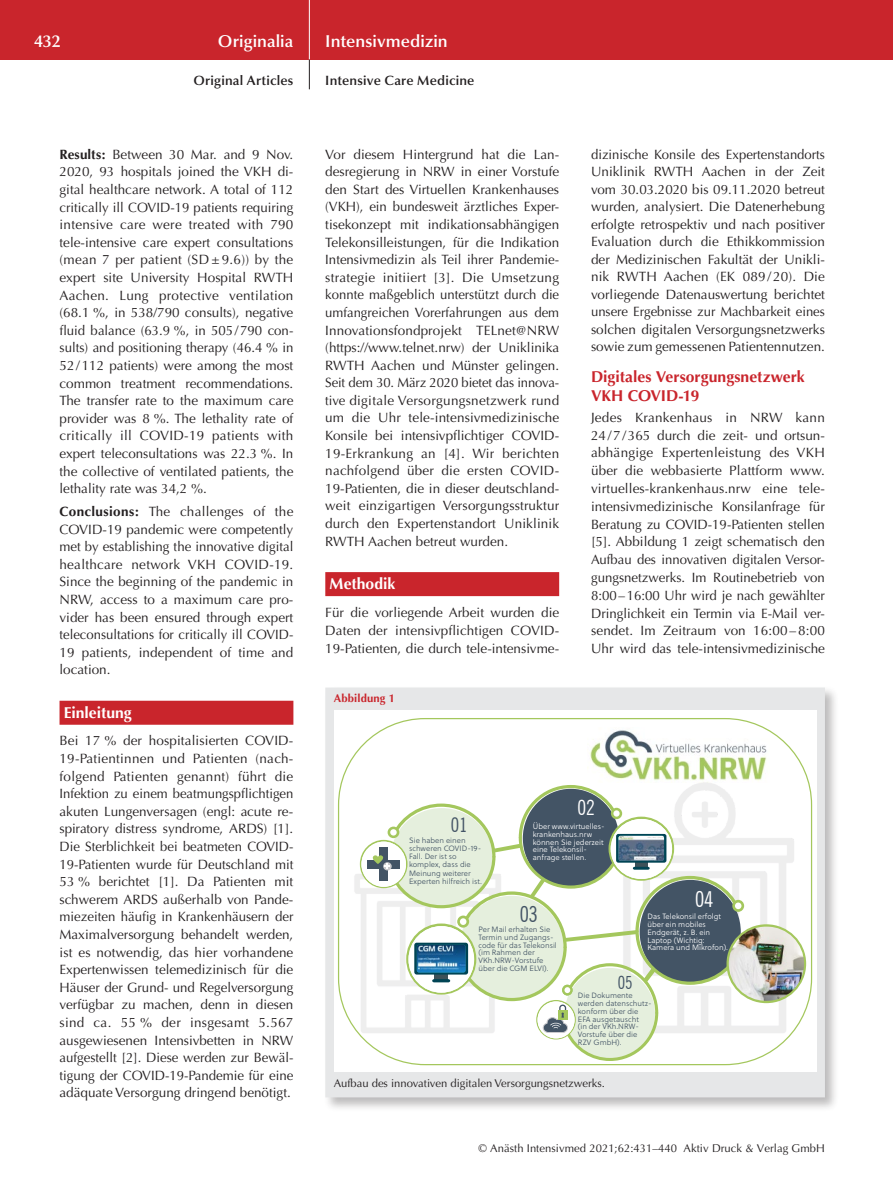
<style>
.page{position:relative;width:893px;height:1191px;background:#fff}
.page>*{position:absolute;margin:0;border:0;box-sizing:border-box;transform-origin:0 0}
.t1{font:condensed 21.9px "News Gothic BT";color:#435465}
.t2{font:condensed 21.9px "News Gothic BT";color:#fff}
.t3{font:condensed 20.85px "News Gothic BT";color:#fff}
.t4{font:condensed 20.1px "News Gothic BT";color:#435465}
.t5{font:condensed 18.15px "News Gothic BT";color:#435465;scale:.96 1}
.t6{font:600 17.25px "Optima";color:#fff}
.t7{font:700 15.75px/19.8px "Optima";color:#c9252c}
.t8{font:700 15.75px "Optima";letter-spacing:-.005em;color:#fff}
.t9{font:13.5px/17.5px "Optima";color:#231f20;text-align:justify}
.t10{font:600 13.5px "Optima";letter-spacing:.015em;color:#231f20}
.t11{font:11.25px "Optima";color:#231f20}
.t12{font:700 11.25px "Optima";letter-spacing:.015em;color:#c9252c}
.t13{font:300 7.65px/7.6px "Soleil";color:#435465}
.t14{font:300 7.65px/7.6px "Soleil";color:#fff}
.s1{font-weight:700}
</style>
<div class="page">
<div style="left:0;top:0;width:893px;height:60px;background:#c9252c"></div>
<hr style="left:309px;top:0;width:1px;height:60px;background:#fff">
<svg style="left:309px;top:60px;width:1px;height:29px"></svg>
<div style="left:60px;top:700px;width:233px;height:24px;background:#c9252c"></div>
<div style="left:325px;top:572px;width:234px;height:24px;background:#c9252c"></div>
<div style="left:323px;top:685px;width:516px;height:426px;background:#231f20;opacity:.3"></div>
<div style="left:325px;top:687px;width:500px;height:410px;background:#e6e7e8"></div>
<div style="left:334px;top:710px;width:482px;height:362px;background:#fff"></div>
<img style="left:590px;top:727px;width:179px;height:54px">
<img style="left:353px;top:857px;width:8px;height:176px">
<img style="left:698px;top:782px;width:97px;height:251px">
<svg style="left:726px;top:924px;width:80px;height:79px"></svg>
<img style="left:729px;top:926px;width:75px;height:74px;border-radius:37px">
<svg style="left:361px;top:784px;width:385px;height:277px"></svg>
<p class="t6" style="left:34px;top:31px;width:28px">432</p>
<p class="t6" style="left:218px;top:31px;width:77px">Originalia</p>
<p class="t6" style="left:325px;top:31px;width:124px">Intensivmedizin</p>
<p class="t10" style="left:194px;top:73px;width:101px">Original Articles</p>
<p class="t10" style="left:325px;top:73px;width:151px">Intensive Care Medicine</p>
<p class="t9" style="left:60px;top:146px;width:235px"><span class="s1">Results:</span> Between 30 Mar. and 9 Nov.<br>2020, 93 hospitals joined the VKH di&shy;gital healthcare network. A total of 112 critically ill COVID-19 patients requiring intensive care were treated with 790 tele-intensive care expert consultations (mean 7 per patient (SD ± 9.6)) by the expert site University Hospital RWTH Aachen. Lung protective ventilation (68.1 %, in 538/790 consults), negative fluid balance (63.9 %, in 505/790 con&shy;sults) and positioning therapy (46.4 % in 52/112 patients) were among the most common treatment recommendations.<br>The transfer rate to the maximum care provider was 8 %. The lethality rate of critically ill COVID-19 patients with expert teleconsultations was 22.3 %. In the collective of ventilated patients, the lethality rate was 34,2 %.</p>
<p class="t9" style="left:60px;top:503px;width:235px"><span class="s1">Conclusions:</span> The challenges of the COVID-19 pandemic were competently met by establishing the innovative digital healthcare network VKH COVID-19.<br>Since the beginning of the pandemic in NRW, access to a maximum care pro&shy;vider has been ensured through expert teleconsultations for critically ill COVID-19 patients, independent of time and location.</p>
<p class="t8" style="left:64px;top:703px;width:70px">Einleitung</p>
<p class="t9" style="left:60px;top:732px;width:235px">Bei 17 % der hospitalisierten COVID-19-Patientinnen und Patienten (nach&shy;folgend Patienten genannt) führt die Infektion zu einem beatmungspflichtigen akuten Lungenversagen (engl: acute re&shy;spiratory distress syndrome, ARDS) [1].<br>Die Sterblichkeit bei beatmeten COVID-19-Patienten wurde für Deutschland mit 53 % berichtet [1]. Da Patienten mit schwerem ARDS außerhalb von Pande&shy;miezeiten häufig in Krankenhäusern der Maximalversorgung behandelt werden, ist es notwendig, das hier vorhandene Expertenwissen telemedizinisch für die Häuser der Grund- und Regelversorgung verfügbar zu machen, denn in diesen sind ca. 55 % der insgesamt 5.567 ausgewiesenen Intensivbetten in NRW aufgestellt [2]. Diese werden zur Bewäl&shy;tigung der COVID-19-Pandemie für eine adäquate Versorgung dringend benötigt.</p>
<p class="t9" style="left:325px;top:146px;width:235px">Vor diesem Hintergrund hat die Lan&shy;desregierung in NRW in einer Vorstufe den Start des Virtuellen Krankenhauses (VKH), ein bundesweit ärztliches Exper&shy;tisekonzept mit indikationsabhängigen Telekonsilleistungen, für die Indikation Intensivmedizin als Teil ihrer Pandemie&shy;strategie initiiert [3]. Die Umsetzung konnte maßgeblich unterstützt durch die umfangreichen Vorerfahrungen aus dem Innovationsfondprojekt TELnet@NRW (https://www.telnet.nrw) der Uniklinika RWTH Aachen und Münster gelingen.<br>Seit dem 30. März 2020 bietet das innova&shy;tive digitale Versorgungsnetzwerk rund um die Uhr tele-intensivmedizinische Konsile bei intensivpflichtiger COVID-19-Erkrankung an [4]. Wir berichten nachfolgend über die ersten COVID-19-Patienten, die in dieser deutschland&shy;weit einzigartigen Versorgungsstruktur durch den Expertenstandort Uniklinik RWTH Aachen betreut wurden.</p>
<p class="t8" style="left:330px;top:575px;width:67px">Methodik</p>
<p class="t9" style="left:325px;top:603px;width:235px">Für die vorliegende Arbeit wurden die Daten der intensivpflichtigen COVID-19-Patienten, die durch tele-intensivme-</p>
<p class="t12" style="left:334px;top:692px;width:63px">Abbildung 1</p>
<p class="t9" style="left:591px;top:146px;width:235px">dizinische Konsile des Expertenstandorts Uniklinik RWTH Aachen in der Zeit vom 30.03.2020 bis 09.11.2020 betreut wurden, analysiert. Die Datenerhebung erfolgte retrospektiv und nach positiver Evaluation durch die Ethikkommission der Medizinischen Fakultät der Unikli&shy;nik RWTH Aachen (EK 089 / 20). Die vorliegende Datenauswertung berichtet unsere Ergebnisse zur Machbarkeit eines solchen digitalen Versorgungsnetzwerks sowie zum gemessenen Patientennutzen.</p>
<p class="t7" style="left:591px;top:366px;width:215px">Digitales Versorgungsnetzwerk<br>VKH COVID-19</p>
<p class="t9" style="left:591px;top:408px;width:235px">Jedes Krankenhaus in NRW kann 24/7/365 durch die zeit- und ortsun&shy;abhängige Expertenleistung des VKH über die webbasierte Plattform www. virtuelles-krankenhaus.nrw eine tele&shy;intensivmedizinische Konsilanfrage für Beratung zu COVID-19-Patienten stellen [5]. Abbildung 1 zeigt schematisch den Aufbau des innovativen digitalen Versor&shy;gungsnetzwerks. Im Routinebetrieb von 8:00–16:00 Uhr wird je nach gewählter Dringlichkeit ein Termin via E-Mail ver&shy;sendet. Im Zeitraum von 16:00 – 8:00<br>Uhr wird das tele-intensivmedizinische</p>
<h2 class="t3" style="left:577px;top:795px;width:19px">02</h2>
<h3 class="t4" style="left:451px;top:812px;width:18px">01</h3>
<p class="t13" style="left:409px;top:835px;width:74px;line-height:8.2px">Sie haben einen schweren COVID-19-<br>Fall. Der ist so komplex, dass die<br>Meinung weiterer<br>Experten hilfreich ist.</p>
<p class="t14" style="left:533px;top:822px;width:73px">Über www.virtuelles&shy;krankenhaus.nrw können Sie jederzeit eine Telekonsil&shy;anfrage stellen.</p>
<h1 class="t1" style="left:520px;top:901px;width:20px">03</h1>
<p class="t13" style="left:479px;top:925px;width:80px">Per Mail erhalten Sie<br>Termin und Zugangs&shy;code für das Telekonsil (im Rahmen der<br>VKh.NRW-Vorstufe über die CGM ELVI).</p>
<h3 class="t5" style="left:618px;top:971px;width:17px">05</h3>
<h1 class="t2" style="left:695px;top:886px;width:20px">04</h1>
<p class="t14" style="left:647px;top:913px;width:82px">Das Telekonsil erfolgt über ein mobiles<br>Endgerät, z. B. ein<br>Laptop (Wichtig:<br>Kamera und Mikrofon).</p>
<p class="t13" style="left:578px;top:992px;width:75px">Die Dokumente werden datenschutz&shy;konform über die<br>EFA ausgetauscht<br>(in der VKh.NRW-<br>Vorstufe über die<br>RZV GmbH).</p>
<p class="t11" style="left:334px;top:1076px;width:273px">Aufbau des innovativen digitalen Versorgungsnetzwerks.</p>
<p class="t11" style="left:478px;top:1142px;width:348px">© Anästh Intensivmed 2021;62:431–440 Aktiv Druck &amp; Verlag GmbH</p>
</div>
